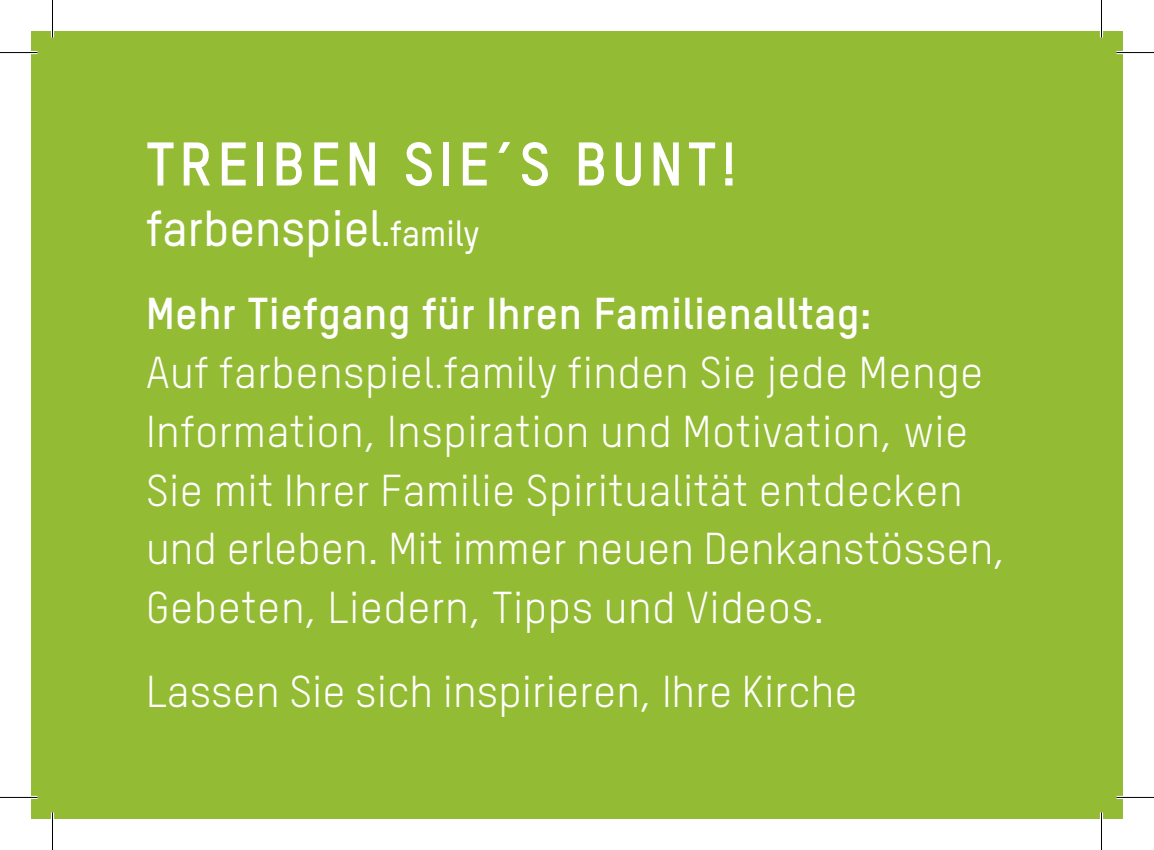
<style>
.page{position:relative;width:1154px;height:850px;background:#fff}
.page>*{position:absolute;margin:0;border:0;box-sizing:border-box;transform-origin:0 0}
.t1{font:700 60.25px "TSTARPRO";letter-spacing:.07em;color:#fff}
.t2{font:500 49.75px "TSTARPRO";letter-spacing:-.01em;color:#fff}
.t3{font:43.75px/58.8px "TSTAR";letter-spacing:.01em;color:#fff}
.s1{font-size:35.5px}
.s2{font-weight:700}
</style>
<div class="page">
<div style="left:31px;top:31px;width:1092px;height:787px;background:#94bb34"></div>
<hr style="left:0;top:51px;width:38px;height:3px;background:#fff">
<hr style="left:1116px;top:51px;width:38px;height:3px;background:#fff">
<hr style="left:0;top:795px;width:38px;height:3px;background:#fff">
<hr style="left:1116px;top:795px;width:38px;height:3px;background:#fff">
<hr style="left:51px;top:0;width:3px;height:38px;background:#fff">
<hr style="left:51px;top:812px;width:3px;height:37px;background:#fff">
<hr style="left:1100px;top:0;width:3px;height:38px;background:#fff">
<hr style="left:1100px;top:812px;width:3px;height:37px;background:#fff">
<hr style="left:0;top:52px;width:38px;height:1px;background:#000">
<hr style="left:1116px;top:52px;width:38px;height:1px;background:#000">
<hr style="left:0;top:796px;width:38px;height:1px;background:#000">
<hr style="left:1116px;top:796px;width:38px;height:1px;background:#000">
<hr style="left:52px;top:0;width:1px;height:38px;background:#000">
<hr style="left:52px;top:812px;width:1px;height:37px;background:#000">
<hr style="left:1101px;top:0;width:1px;height:38px;background:#000">
<hr style="left:1101px;top:812px;width:1px;height:37px;background:#000">
<h1 class="t1" style="left:146px;top:126px;width:592px">TREIBEN SIE´S BUNT!</h1>
<p class="t2" style="left:146px;top:197px;width:335px">farbenspiel<span class="s1">.family</span></p>
<p class="t3" style="left:146px;top:283px;width:861px"><span class="s2">Mehr Tiefgang für Ihren Familienalltag:<br></span>Auf farbenspiel<span class="s1">.</span>family finden Sie jede Menge Information, Inspiration und Motivation, wie Sie mit Ihrer Familie Spiritualität entdecken und erleben. Mit immer neuen Denkanstössen, Gebeten, Liedern, Tipps und Videos.</p>
<p class="t3" style="left:146px;top:661px;width:713px">Lassen Sie sich inspirieren, Ihre Kirche</p>
</div>
